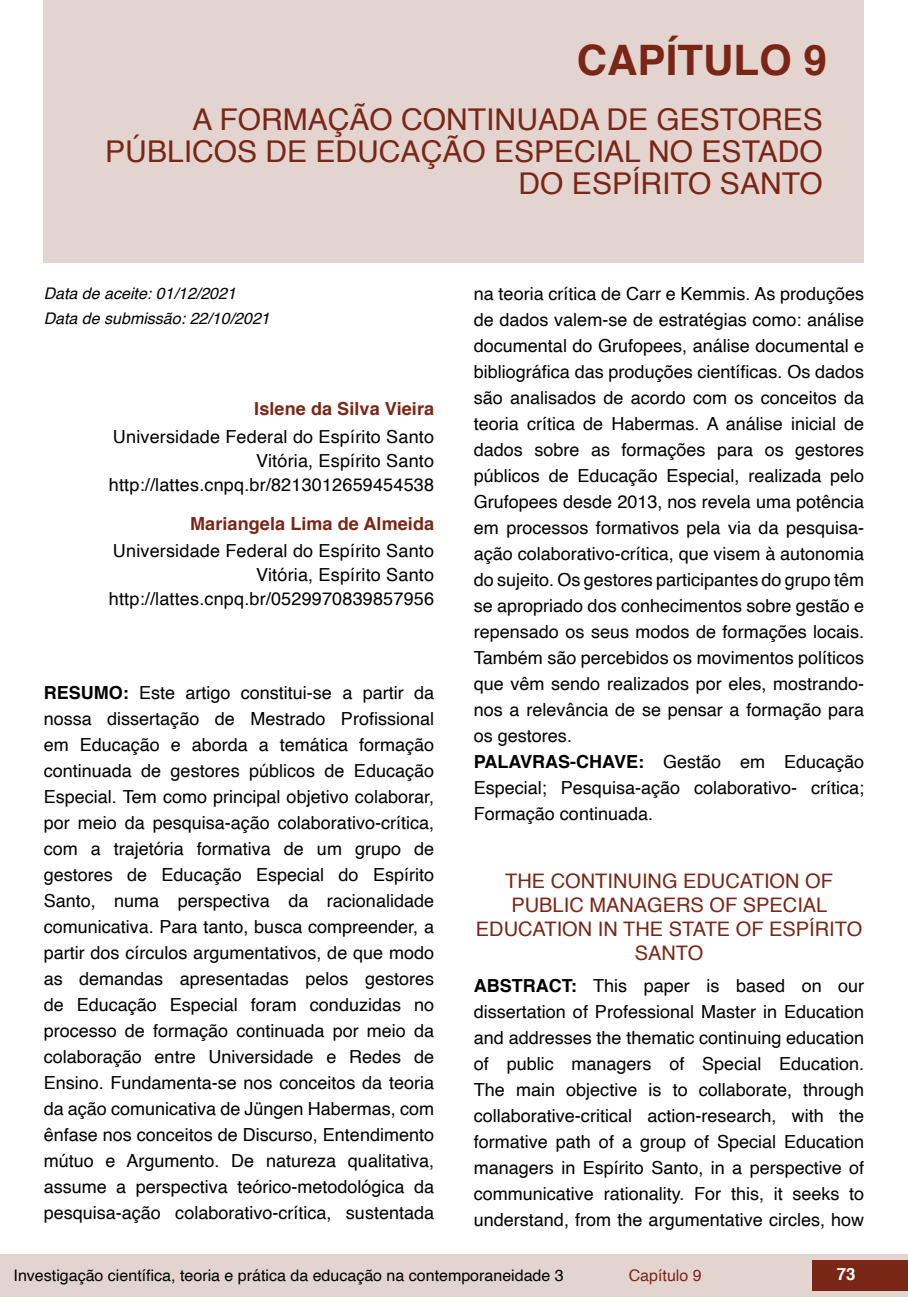
<style>
.page{position:relative;width:908px;height:1304px;background:#fff}
.page>*{position:absolute;margin:0;border:0;box-sizing:border-box;transform-origin:0 0}
.t1{font:700 42px "Helvetica";color:#7a2616}
.t2{font:30px/32px "Helvetica";color:#7a2616;text-align:right}
.t3{font:20px/24px "Helvetica";color:#7a2616;text-align:center}
.t4{font:18px/26px "Helvetica";color:#000;text-align:right}
.t5{font:700 18px "Helvetica";letter-spacing:.005em;color:#7a2616}
.t6{font:700 16.8px "Helvetica";color:#fff}
.t7{font:16px "Helvetica";color:#000}
.t8{font:italic 16px "Helvetica";color:#000}
.t9{font:16px "Helvetica";color:#7a2616}
.s1{font-weight:700}
</style>
<div class="page">
<div style="left:0;top:1254px;width:906px;height:43px;background:#e4d4d0"></div>
<div style="left:812px;top:1261px;width:95px;height:30px;background:#7a2616"></div>
<div style="left:44px;top:0;width:819px;height:263px;background:#e4d4d0"></div>
<h1 class="t1" style="left:576px;top:26px;width:251px">CAPÍTULO 9</h1>
<h2 class="t2" style="left:105px;top:104px;width:718px">A FORMAÇÃO CONTINUADA DE GESTORES<br>PÚBLICOS DE EDUCAÇÃO ESPECIAL NO ESTADO<br>DO ESPÍRITO SANTO</h2>
<p class="t8" style="left:44px;top:280px;width:194px">Data de aceite: 01/12/2021</p>
<p class="t8" style="left:44px;top:306px;width:227px">Data de submissão: 22/10/2021</p>
<p class="t5" style="left:254px;top:395px;width:181px">Islene da Silva Vieira</p>
<p class="t4" style="left:109px;top:425px;width:326px;line-height:24px">Universidade Federal do Espírito Santo<br>Vitória, Espírito Santo http://lattes.cnpq.br/8213012659454538</p>
<p class="t5" style="left:190px;top:509px;width:245px">Mariangela Lima de Almeida</p>
<p class="t4" style="left:109px;top:540px;width:326px;line-height:24px">Universidade Federal do Espírito Santo<br>Vitória, Espírito Santo http://lattes.cnpq.br/0529970839857956</p>
<p class="t4" style="left:44px;top:681px;width:392px;text-align:justify"><span class="s1">RESUMO:</span> Este artigo constitui-se a partir da nossa dissertação de Mestrado Profissional em Educação e aborda a temática formação continuada de gestores públicos de Educação Especial. Tem como principal objetivo colaborar, por meio da pesquisa-ação colaborativo-crítica, com a trajetória formativa de um grupo de gestores de Educação Especial do Espírito Santo, numa perspectiva da racionalidade comunicativa. Para tanto, busca compreender, a partir dos círculos argumentativos, de que modo as demandas apresentadas pelos gestores de Educação Especial foram conduzidas no processo de formação continuada por meio da colaboração entre Universidade e Redes de Ensino. Fundamenta-se nos conceitos da teoria da ação comunicativa de Jüngen Habermas, com ênfase nos conceitos de Discurso, Entendimento mútuo e Argumento. De natureza qualitativa, assume a perspectiva teórico-metodológica da pesquisa-ação colaborativo-crítica, sustentada</p>
<p class="t4" style="left:473px;top:281px;width:392px;text-align:left">na teoria crítica de Carr e Kemmis. As produções de dados valem-se de estratégias como: análise documental do Grufopees, análise documental e bibliográfica das produções científicas. Os dados são analisados de acordo com os conceitos da teoria crítica de Habermas. A análise inicial de dados sobre as formações para os gestores públicos de Educação Especial, realizada pelo Grufopees desde 2013, nos revela uma potência em processos formativos pela via da pesquisa&shy;ação colaborativo-crítica, que visem à autonomia do sujeito. Os gestores participantes do grupo têm se apropriado dos conhecimentos sobre gestão e repensado os seus modos de formações locais.<br>Também são percebidos os movimentos políticos que vêm sendo realizados por eles, mostrando&shy;nos a relevância de se pensar a formação para os gestores.<br><span class="s1">PALAVRAS-CHAVE:</span> Gestão em Educação Especial; Pesquisa-ação colaborativo- crítica; Formação continuada.</p>
<p class="t3" style="left:475px;top:870px;width:388px">THE CONTINUING EDUCATION OF<br>PUBLIC MANAGERS OF SPECIAL<br>EDUCATION IN THE STATE OF ESPÍRITO<br>SANTO</p>
<p class="t4" style="left:473px;top:973px;width:392px;text-align:justify"><span class="s1">ABSTRACT:</span> This paper is based on our dissertation of Professional Master in Education and addresses the thematic continuing education of public managers of Special Education.<br>The main objective is to collaborate, through collaborative-critical action-research, with the formative path of a group of Special Education managers in Espírito Santo, in a perspective of communicative rationality. For this, it seeks to understand, from the argumentative circles, how</p>
<p class="t7" style="left:14px;top:1263px;width:551px">Investigação científica, teoria e prática da educação na contemporaneidade 3</p>
<p class="t9" style="left:628px;top:1263px;width:74px">Capítulo 9</p>
<p class="t6" style="left:836px;top:1261px;width:20px">73</p>
</div>
